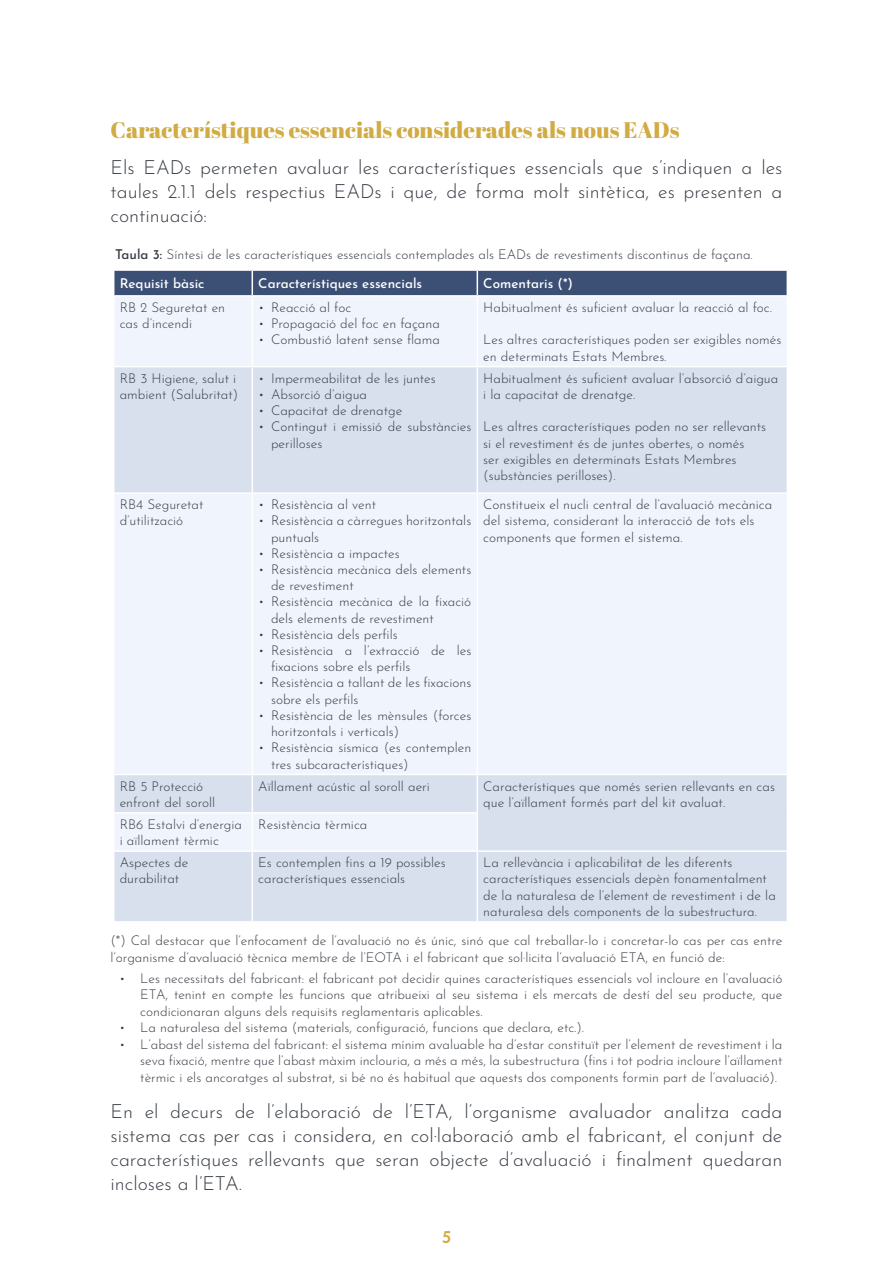
<style>
.page{position:relative;width:893px;height:1263px;background:#fff}
.page>*{position:absolute;margin:0;border:0;box-sizing:border-box;transform-origin:0 0}
.t1{font:22.5px "Abril Fatface";color:#d1ab43}
.t2{font:300 19.5px/24px "Josefin Sans";color:#373c45;text-align:justify}
.t3{font:italic 600 18px "Josefin Sans";color:#d1ab43}
.t4{font:300 13.5px/16.2px "Josefin Sans";color:#373c45}
.t5{font:500 13.5px "Josefin Sans";color:#fff}
.s1{font-weight:500}
</style>
<div class="page">
<div style="left:115px;top:297px;width:671px;height:69px;background:#f0f4fc"></div>
<svg style="left:114px;top:367px;width:673px;height:554px;fill:#f0f4fc"></svg>
<hr style="left:252px;top:297px;width:1px;height:69px;background:#fff">
<hr style="left:477px;top:297px;width:1px;height:69px;background:#fff">
<hr style="left:252px;top:367px;width:1px;height:125px;background:#fff">
<hr style="left:477px;top:367px;width:1px;height:125px;background:#fff">
<hr style="left:113px;top:492px;width:139px;height:2px;background:#fff">
<hr style="left:252px;top:492px;width:225px;height:2px;background:#fff">
<hr style="left:252px;top:494px;width:1px;height:280px;background:#fff">
<hr style="left:477px;top:492px;width:311px;height:2px;background:#fff">
<hr style="left:477px;top:494px;width:1px;height:280px;background:#fff">
<hr style="left:113px;top:774px;width:139px;height:1px;background:#fff">
<hr style="left:252px;top:774px;width:225px;height:1px;background:#fff">
<hr style="left:252px;top:775px;width:1px;height:37px;background:#fff">
<hr style="left:477px;top:774px;width:311px;height:1px;background:#fff">
<hr style="left:477px;top:775px;width:1px;height:37px;background:#fff">
<hr style="left:113px;top:812px;width:139px;height:1px;background:#fff">
<hr style="left:252px;top:812px;width:226px;height:1px;background:#fff">
<hr style="left:252px;top:813px;width:1px;height:37px;background:#fff">
<hr style="left:477px;top:813px;width:1px;height:37px;background:#fff">
<hr style="left:113px;top:850px;width:139px;height:2px;background:#fff">
<hr style="left:252px;top:850px;width:225px;height:2px;background:#fff">
<hr style="left:252px;top:852px;width:1px;height:69px;background:#fff">
<hr style="left:477px;top:850px;width:311px;height:2px;background:#fff">
<hr style="left:477px;top:852px;width:1px;height:69px;background:#fff">
<svg style="left:114px;top:270px;width:673px;height:26px;background:#485b7d"></svg>
<hr style="left:113px;top:295px;width:139px;height:2px;background:#fff">
<h1 class="t1" style="left:111px;top:114px;width:571px">Característiques essencials considerades als nous EADs</h1>
<h2 class="t2" style="left:111px;top:154px;width:673px">Els EADs permeten avaluar les característiques essencials que s’indiquen a les taules 2.1.1 dels respectius EADs i que, de forma molt sintètica, es presenten a continuació:</h2>
<p class="t4" style="left:115px;top:245px;width:639px"><span class="s1">Taula 3:</span> Síntesi de les característiques essencials contemplades als EADs de revestiments discontinus de façana.</p>
<p class="t5" style="left:120px;top:273px;width:86px">Requisit bàsic</p>
<p class="t5" style="left:258px;top:273px;width:165px">Característiques essencials</p>
<p class="t5" style="left:483px;top:273px;width:91px">Comentaris (*)</p>
<p class="t4" style="left:120px;top:298px;width:107px">RB 2 Seguretat en cas d’incendi</p>
<p class="t4" style="left:258px;top:298px;width:94px">• Reacció al foc</p>
<p class="t4" style="left:483px;top:298px;width:290px">Habitualment és suficient avaluar la reacció al foc.</p>
<p class="t4" style="left:483px;top:330px;width:299px">Les altres característiques poden ser exigibles només en determinats Estats Membres.</p>
<p class="t4" style="left:258px;top:314px;width:183px">• Propagació del foc en façana</p>
<p class="t4" style="left:258px;top:330px;width:183px">• Combustió latent sense flama</p>
<p class="t4" style="left:120px;top:369px;width:120px">RB 3 Higiene, salut i ambient (Salubritat)</p>
<p class="t4" style="left:258px;top:369px;width:179px">• Impermeabilitat de les juntes</p>
<p class="t4" style="left:258px;top:385px;width:110px">• Absorció d’aigua</p>
<p class="t4" style="left:258px;top:401px;width:146px">• Capacitat de drenatge</p>
<p class="t4" style="left:271px;top:417px;width:202px;text-indent:-13px">• Contingut i emissió de substàncies perilloses</p>
<p class="t4" style="left:120px;top:495px;width:85px">RB4 Seguretat d’utilització</p>
<p class="t4" style="left:258px;top:495px;width:119px">• Resistència al vent</p>
<p class="t4" style="left:271px;top:511px;width:202px;text-indent:-13px">• Resistència a càrregues horitzontals puntuals</p>
<p class="t4" style="left:258px;top:544px;width:143px">• Resistència a impactes</p>
<p class="t4" style="left:271px;top:560px;width:202px;text-indent:-13px">• Resistència mecànica dels elements de revestiment</p>
<p class="t4" style="left:271px;top:592px;width:202px;text-indent:-13px">• Resistència mecànica de la fixació dels elements de revestiment</p>
<p class="t4" style="left:258px;top:625px;width:141px">• Resistència dels perfils</p>
<p class="t4" style="left:271px;top:641px;width:202px;text-indent:-13px">• Resistència a l’extracció de les fixacions sobre els perfils</p>
<p class="t4" style="left:271px;top:673px;width:202px;text-indent:-13px">• Resistència a tallant de les fixacions sobre els perfils</p>
<p class="t4" style="left:271px;top:706px;width:202px;text-indent:-13px">• Resistència de les mènsules (forces horitzontals i verticals)</p>
<p class="t4" style="left:271px;top:738px;width:202px;text-indent:-13px">• Resistència sísmica (es contemplen tres subcaracterístiques)</p>
<p class="t4" style="left:483px;top:369px;width:297px">Habitualment és suficient avaluar l’absorció d’aigua i la capacitat de drenatge.</p>
<p class="t4" style="left:483px;top:417px;width:284px">Les altres característiques poden no ser rellevants si el revestiment és de juntes obertes, o només<br>ser exigibles en determinats Estats Membres (substàncies perilloses).</p>
<p class="t4" style="left:483px;top:495px;width:290px">Constitueix el nucli central de l’avaluació mecànica del sistema, considerant la interacció de tots els components que formen el sistema.</p>
<p class="t4" style="left:120px;top:777px;width:97px">RB 5 Protecció enfront del soroll</p>
<p class="t4" style="left:258px;top:777px;width:173px">Aïllament acústic al soroll aeri</p>
<p class="t4" style="left:483px;top:777px;width:293px">Característiques que només serien rellevants en cas que l’aïllament formés part del kit avaluat.</p>
<p class="t4" style="left:120px;top:815px;width:124px">RB6 Estalvi d’energia i aïllament tèrmic</p>
<p class="t4" style="left:258px;top:815px;width:111px">Resistència tèrmica</p>
<p class="t4" style="left:120px;top:853px;width:70px">Aspectes de durabilitat</p>
<p class="t4" style="left:258px;top:853px;width:189px">Es contemplen fins a 19 possibles característiques essencials</p>
<p class="t4" style="left:483px;top:853px;width:294px">La rellevància i aplicabilitat de les diferents característiques essencials depèn fonamentalment de la naturalesa de l’element de revestiment i de la naturalesa dels components de la subestructura.</p>
<p class="t4" style="left:111px;top:931px;width:673px">(*) Cal destacar que l’enfocament de l’avaluació no és únic, sinó que cal treballar-lo i concretar-lo cas per cas entre l’organisme d’avaluació tècnica membre de l’EOTA i el fabricant que sol·licita l’avaluació ETA, en funció de:</p>
<p class="t4" style="left:140px;top:968px;width:644px;text-align:justify;text-indent:-21px">• Les necessitats del fabricant: el fabricant pot decidir quines característiques essencials vol incloure en l’avaluació ETA, tenint en compte les funcions que atribueixi al seu sistema i els mercats de destí del seu producte, que condicionaran alguns dels requisits reglamentaris aplicables.</p>
<p class="t4" style="left:119px;top:1018px;width:467px">• La naturalesa del sistema (materials, configuració, funcions que declara, etc.).</p>
<p class="t4" style="left:140px;top:1034px;width:644px;text-align:justify;text-indent:-21px">• L’abast del sistema del fabricant: el sistema mínim avaluable ha d’estar constituït per l’element de revestiment i la seva fixació, mentre que l’abast màxim inclouria, a més a més, la subestructura (fins i tot podria incloure l’aïllament tèrmic i els ancoratges al substrat, si bé no és habitual que aquests dos components formin part de l’avaluació).</p>
<p class="t2" style="left:111px;top:1098px;width:673px">En el decurs de l’elaboració de l’ETA, l’organisme avaluador analitza cada sistema cas per cas i considera, en col·laboració amb el fabricant, el conjunt de característiques rellevants que seran objecte d’avaluació i finalment quedaran incloses a l’ETA.</p>
<h3 class="t3" style="left:442px;top:1221px;width:11px">5</h3>
</div>
